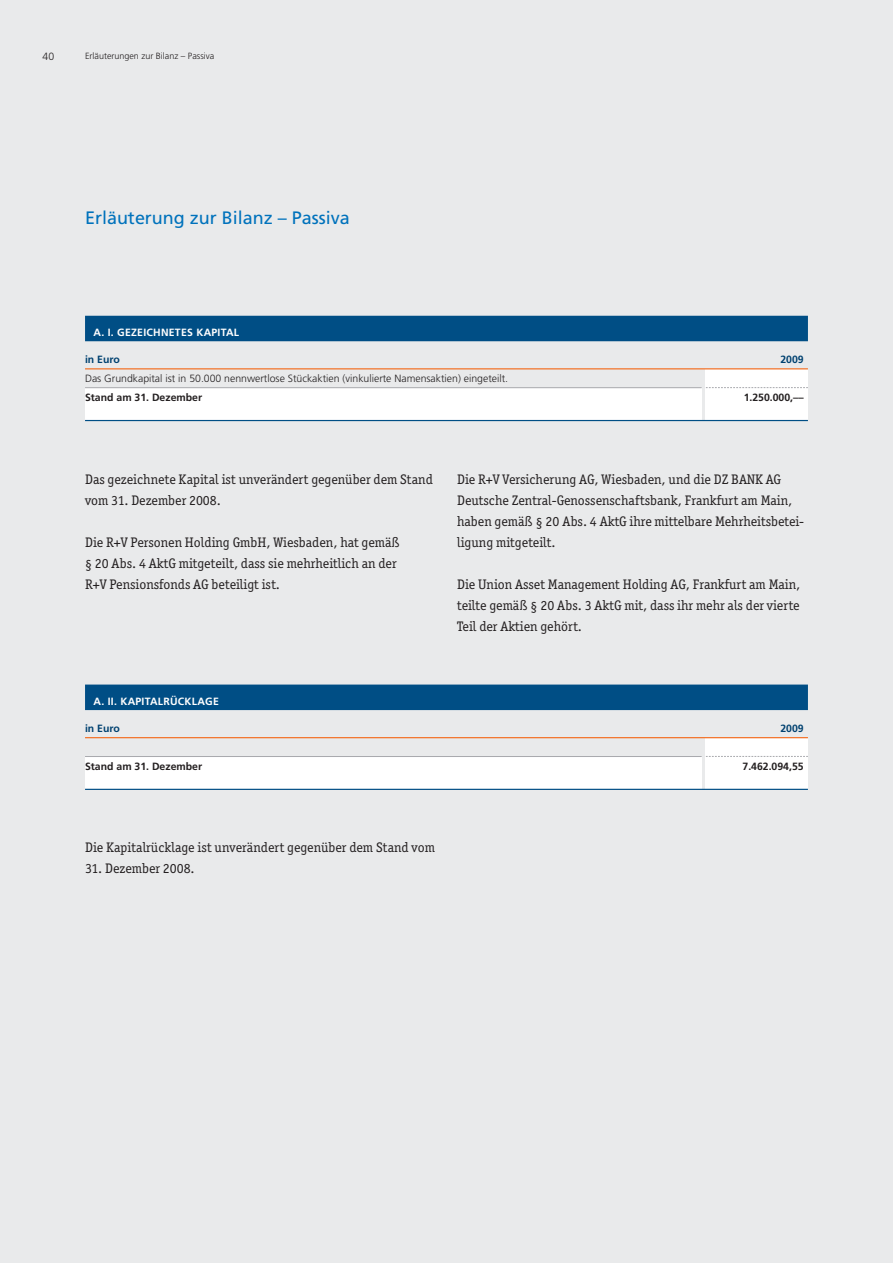
<style>
.page{position:relative;width:893px;height:1263px;background:#e9eaeb}
.page>*{position:absolute;margin:0;border:0;box-sizing:border-box;transform-origin:0 0}
.t1{font:18px "Frutiger LT";color:#0072bc}
.t2{font:13.8px/21px "Officina Ser ITC";color:#231f20}
.t3{font:300 10.5px "Frutiger LT";color:#231f20}
.t4{font:700 10.5px "Frutiger LT";color:#231f20}
.t5{font:700 10.5px "Frutiger LT";letter-spacing:.025em;color:#fff}
.t6{font:700 10.5px "Frutiger LT";color:#004170}
.t7{font:300 9px "Frutiger LT";color:#231f20}
</style>
<div class="page">
<div style="left:706px;top:738px;width:102px;height:51px;background:#fff"></div>
<div style="left:85px;top:757px;width:617px;height:32px;background:#fff"></div>
<div style="left:706px;top:369px;width:102px;height:52px;background:#fff"></div>
<div style="left:85px;top:388px;width:617px;height:32px;background:#fff"></div>
<div style="left:85px;top:316px;width:723px;height:25px;background:#004e85"></div>
<hr style="left:85px;top:368px;width:723px;height:1px;background:#f36e21">
<hr style="left:85px;top:387px;width:617px;height:1px;background:#a8a9ad">
<hr style="left:85px;top:420px;width:723px;height:1px;background:#004e85">
<div style="left:85px;top:684px;width:723px;height:26px;background:#004e85"></div>
<hr style="left:85px;top:737px;width:723px;height:1px;background:#f36e21">
<hr style="left:85px;top:756px;width:617px;height:1px;background:#a8a9ad">
<hr style="left:85px;top:789px;width:723px;height:1px;background:#004e85">
<svg style="left:706px;top:387px;width:102px;height:1px"></svg>
<svg style="left:706px;top:756px;width:102px;height:1px"></svg>
<p class="t3" style="left:43px;top:53px;width:13px">40</p>
<p class="t7" style="left:85px;top:53px;width:131px">Erläuterungen zur Bilanz – Passiva</p>
<h1 class="t1" style="left:85px;top:210px;width:266px">Erläuterung zur Bilanz – Passiva</h1>
<p class="t5" style="left:94px;top:328px;width:147px">A. I. GEZEICHNETES KAPITAL</p>
<p class="t6" style="left:85px;top:355px;width:36px">in Euro</p>
<p class="t6" style="left:780px;top:355px;width:25px">2009</p>
<p class="t3" style="left:85px;top:374px;width:425px">Das Grundkapital ist in 50.000 nennwertlose Stückaktien (vinkulierte Namensaktien) eingeteilt.</p>
<p class="t4" style="left:85px;top:393px;width:119px">Stand am 31. Dezember</p>
<p class="t4" style="left:744px;top:393px;width:62px">1.250.000,––</p>
<p class="t2" style="left:85px;top:469px;width:349px">Das gezeichnete Kapital ist unverändert gegenüber dem Stand vom 31. Dezember 2008.</p>
<p class="t2" style="left:85px;top:532px;width:316px">Die R+V Personen Holding GmbH, Wiesbaden, hat gemäß § 20 Abs. 4 AktG mitgeteilt, dass sie mehrheitlich an der<br>R+V Pensionsfonds AG beteiligt ist.</p>
<p class="t2" style="left:457px;top:469px;width:348px">Die R+V Versicherung AG, Wiesbaden, und die DZ BANK AG Deutsche Zentral-Genossenschaftsbank, Frankfurt am Main, haben gemäß § 20 Abs. 4 AktG ihre mittelbare Mehrheitsbetei&shy;ligung mitgeteilt.</p>
<p class="t2" style="left:457px;top:574px;width:345px;text-align:justify">Die Union Asset Management Holding AG, Frankfurt am Main, teilte gemäß § 20 Abs. 3 AktG mit, dass ihr mehr als der vierte Teil der Aktien gehört.</p>
<p class="t5" style="left:94px;top:697px;width:127px">A. II. KAPITALRÜCKLAGE</p>
<p class="t6" style="left:85px;top:724px;width:36px">in Euro</p>
<p class="t6" style="left:780px;top:724px;width:25px">2009</p>
<p class="t4" style="left:85px;top:762px;width:119px">Stand am 31. Dezember</p>
<p class="t4" style="left:742px;top:762px;width:63px">7.462.094,55</p>
<p class="t2" style="left:85px;top:836px;width:351px">Die Kapitalrücklage ist unverändert gegenüber dem Stand vom</p>
<p class="t2" style="left:85px;top:857px;width:111px">31. Dezember 2008.</p>
</div>
